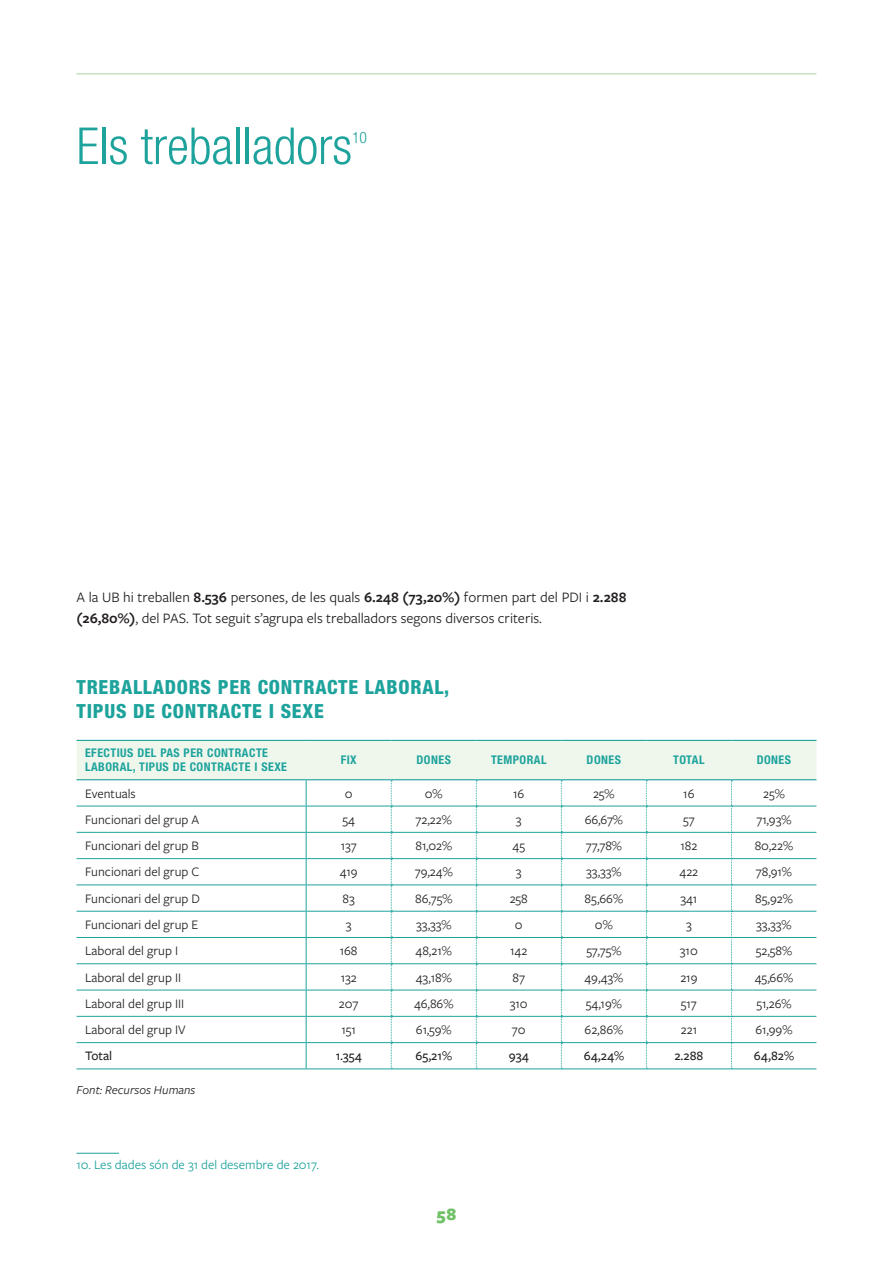
<style>
.page{position:relative;width:893px;height:1263px;background:#fff}
.page>*{position:absolute;margin:0;border:0;box-sizing:border-box;transform-origin:0 0}
.t1{font:300 condensed 51px "Helvetica Neue LT Std";color:#1da39c}
.t2{font:800 condensed 19.5px/24px "Helvetica Neue LT Std";letter-spacing:.04em;color:#1da39c}
.t3{font:900 18px "Freight Sans Pro";color:#71c167}
.t4{font:300 condensed 15.6px "Helvetica Neue LT Std";color:#1da39c}
.t5{font:15px/21.8px "Freight Sans Pro";color:#231f20}
.t6{font:13.5px "Freight Sans Pro";color:#231f20}
.t7{font:13.5px "Freight Sans Pro";color:#1da39c}
.t8{font:500 13.5px "Freight Sans Pro";color:#231f20}
.t9{font:italic 12.75px "Freight Sans Pro";color:#231f20}
.t10{font:700 condensed 12px/13.8px "Helvetica Neue LT Std";letter-spacing:.04em;color:#1da39c}
.s1{font-weight:600}
</style>
<div class="page">
<hr style="left:77px;top:73px;width:739px;height:2px;background:#c6e2bd">
<hr style="left:77px;top:1153px;width:42px;height:1px;background:#1da39c">
<svg style="left:77px;top:741px;width:739px;height:328px"></svg>
<hr style="left:77px;top:740px;width:229px;height:1px;background:#1da39c">
<hr style="left:306px;top:740px;width:85px;height:1px;background:#1da39c">
<hr style="left:391px;top:740px;width:85px;height:1px;background:#1da39c">
<hr style="left:476px;top:740px;width:85px;height:1px;background:#1da39c">
<hr style="left:561px;top:740px;width:85px;height:1px;background:#1da39c">
<hr style="left:646px;top:740px;width:85px;height:1px;background:#1da39c">
<hr style="left:731px;top:740px;width:85px;height:1px;background:#1da39c">
<hr style="left:77px;top:779px;width:229px;height:1px;background:#1da39c">
<hr style="left:306px;top:779px;width:85px;height:1px;background:#1da39c">
<hr style="left:391px;top:779px;width:85px;height:1px;background:#1da39c">
<hr style="left:476px;top:779px;width:85px;height:1px;background:#1da39c">
<hr style="left:561px;top:779px;width:85px;height:1px;background:#1da39c">
<hr style="left:646px;top:779px;width:85px;height:1px;background:#1da39c">
<hr style="left:731px;top:779px;width:85px;height:1px;background:#1da39c">
<h1 class="t1" style="left:77px;top:117px;width:277px">Els treballadors</h1>
<p class="t4" style="left:352px;top:129px;width:17px">10</p>
<p class="t5" style="left:77px;top:585px;width:551px">A la UB hi treballen <span class="s1">8.536</span> persones, de les quals <span class="s1">6.248 (73,20%)</span> formen part del PDI i <span class="s1">2.288 (26,80%)</span>, del PAS. Tot seguit s’agrupa els treballadors segons diversos criteris.</p>
<h2 class="t2" style="left:77px;top:674px;width:374px">TREBALLADORS PER CONTRACTE LABORAL,<br>TIPUS DE CONTRACTE I SEXE</h2>
<p class="t10" style="left:85px;top:746px;width:83px">EFECTIUS DEL PAS</p>
<p class="t10" style="left:85px;top:746px;width:203px;text-indent:99px">PER CONTRACTE<br>LABORAL, TIPUS DE CONTRACTE I SEXE</p>
<p class="t10" style="left:341px;top:753px;width:18px">FIX</p>
<p class="t10" style="left:417px;top:753px;width:36px">DONES</p>
<p class="t10" style="left:491px;top:753px;width:57px">TEMPORAL</p>
<p class="t10" style="left:587px;top:753px;width:36px">DONES</p>
<p class="t10" style="left:673px;top:753px;width:33px">TOTAL</p>
<p class="t10" style="left:757px;top:753px;width:36px">DONES</p>
<p class="t6" style="left:85px;top:784px;width:52px">Eventuals</p>
<p class="t6" style="left:345px;top:784px;width:9px">0</p>
<p class="t6" style="left:425px;top:784px;width:19px">0%</p>
<p class="t6" style="left:513px;top:784px;width:13px">16</p>
<p class="t6" style="left:593px;top:784px;width:23px">25%</p>
<p class="t6" style="left:683px;top:784px;width:13px">16</p>
<p class="t6" style="left:763px;top:784px;width:23px">25%</p>
<p class="t6" style="left:85px;top:810px;width:116px">Funcionari del grup A</p>
<p class="t6" style="left:342px;top:810px;width:14px">54</p>
<p class="t6" style="left:416px;top:810px;width:38px">72,22%</p>
<p class="t6" style="left:516px;top:810px;width:7px">3</p>
<p class="t6" style="left:585px;top:810px;width:40px">66,67%</p>
<p class="t6" style="left:683px;top:810px;width:13px">57</p>
<p class="t6" style="left:756px;top:810px;width:36px">71,93%</p>
<p class="t6" style="left:85px;top:837px;width:115px">Funcionari del grup B</p>
<p class="t6" style="left:341px;top:837px;width:17px">137</p>
<p class="t6" style="left:415px;top:837px;width:38px">81,02%</p>
<p class="t6" style="left:513px;top:837px;width:14px">45</p>
<p class="t6" style="left:586px;top:837px;width:38px">77,78%</p>
<p class="t6" style="left:680px;top:837px;width:18px">182</p>
<p class="t6" style="left:755px;top:837px;width:40px">80,22%</p>
<p class="t6" style="left:85px;top:863px;width:116px">Funcionari del grup C</p>
<p class="t6" style="left:340px;top:863px;width:19px">419</p>
<p class="t6" style="left:415px;top:863px;width:39px">79,24%</p>
<p class="t6" style="left:516px;top:863px;width:7px">3</p>
<p class="t6" style="left:586px;top:863px;width:37px">33,33%</p>
<p class="t6" style="left:680px;top:863px;width:20px">422</p>
<p class="t6" style="left:756px;top:863px;width:38px">78,91%</p>
<p class="t6" style="left:85px;top:889px;width:116px">Funcionari del grup D</p>
<p class="t6" style="left:343px;top:889px;width:14px">83</p>
<p class="t6" style="left:415px;top:889px;width:39px">86,75%</p>
<p class="t6" style="left:510px;top:889px;width:20px">258</p>
<p class="t6" style="left:585px;top:889px;width:40px">85,66%</p>
<p class="t6" style="left:680px;top:889px;width:18px">341</p>
<p class="t6" style="left:755px;top:889px;width:39px">85,92%</p>
<p class="t6" style="left:85px;top:915px;width:115px">Funcionari del grup E</p>
<p class="t6" style="left:346px;top:915px;width:7px">3</p>
<p class="t6" style="left:416px;top:915px;width:37px">33,33%</p>
<p class="t6" style="left:515px;top:915px;width:9px">0</p>
<p class="t6" style="left:595px;top:915px;width:19px">0%</p>
<p class="t6" style="left:686px;top:915px;width:7px">3</p>
<p class="t6" style="left:756px;top:915px;width:37px">33,33%</p>
<p class="t6" style="left:85px;top:942px;width:95px">Laboral del grup I</p>
<p class="t6" style="left:340px;top:942px;width:19px">168</p>
<p class="t6" style="left:416px;top:942px;width:38px">48,21%</p>
<p class="t6" style="left:510px;top:942px;width:19px">142</p>
<p class="t6" style="left:586px;top:942px;width:37px">57,75%</p>
<p class="t6" style="left:680px;top:942px;width:19px">310</p>
<p class="t6" style="left:756px;top:942px;width:38px">52,58%</p>
<p class="t6" style="left:85px;top:968px;width:98px">Laboral del grup II</p>
<p class="t6" style="left:341px;top:968px;width:17px">132</p>
<p class="t6" style="left:416px;top:968px;width:37px">43,18%</p>
<p class="t6" style="left:513px;top:968px;width:14px">87</p>
<p class="t6" style="left:585px;top:968px;width:40px">49,43%</p>
<p class="t6" style="left:680px;top:968px;width:19px">219</p>
<p class="t6" style="left:755px;top:968px;width:40px">45,66%</p>
<p class="t6" style="left:85px;top:994px;width:101px">Laboral del grup III</p>
<p class="t6" style="left:339px;top:994px;width:21px">207</p>
<p class="t6" style="left:414px;top:994px;width:41px">46,86%</p>
<p class="t6" style="left:510px;top:994px;width:19px">310</p>
<p class="t6" style="left:586px;top:994px;width:37px">54,19%</p>
<p class="t6" style="left:681px;top:994px;width:17px">517</p>
<p class="t6" style="left:756px;top:994px;width:37px">51,26%</p>
<p class="t6" style="left:85px;top:1021px;width:102px">Laboral del grup IV</p>
<p class="t6" style="left:341px;top:1021px;width:16px">151</p>
<p class="t6" style="left:416px;top:1021px;width:37px">61,59%</p>
<p class="t6" style="left:512px;top:1021px;width:15px">70</p>
<p class="t6" style="left:585px;top:1021px;width:40px">62,86%</p>
<p class="t6" style="left:681px;top:1021px;width:18px">221</p>
<p class="t6" style="left:755px;top:1021px;width:38px">61,99%</p>
<p class="t8" style="left:85px;top:1047px;width:29px">Total</p>
<p class="t8" style="left:336px;top:1047px;width:28px">1.354</p>
<p class="t8" style="left:415px;top:1047px;width:38px">65,21%</p>
<p class="t8" style="left:509px;top:1047px;width:22px">934</p>
<p class="t8" style="left:584px;top:1047px;width:42px">64,24%</p>
<p class="t8" style="left:674px;top:1047px;width:30px">2.288</p>
<p class="t8" style="left:754px;top:1047px;width:42px">64,82%</p>
<p class="t9" style="left:77px;top:1081px;width:120px">Font: Recursos Humans</p>
<p class="t7" style="left:77px;top:1156px;width:244px">10. Les dades són de 31 del desembre de 2017.</p>
<h3 class="t3" style="left:437px;top:1201px;width:21px">58</h3>
</div>
